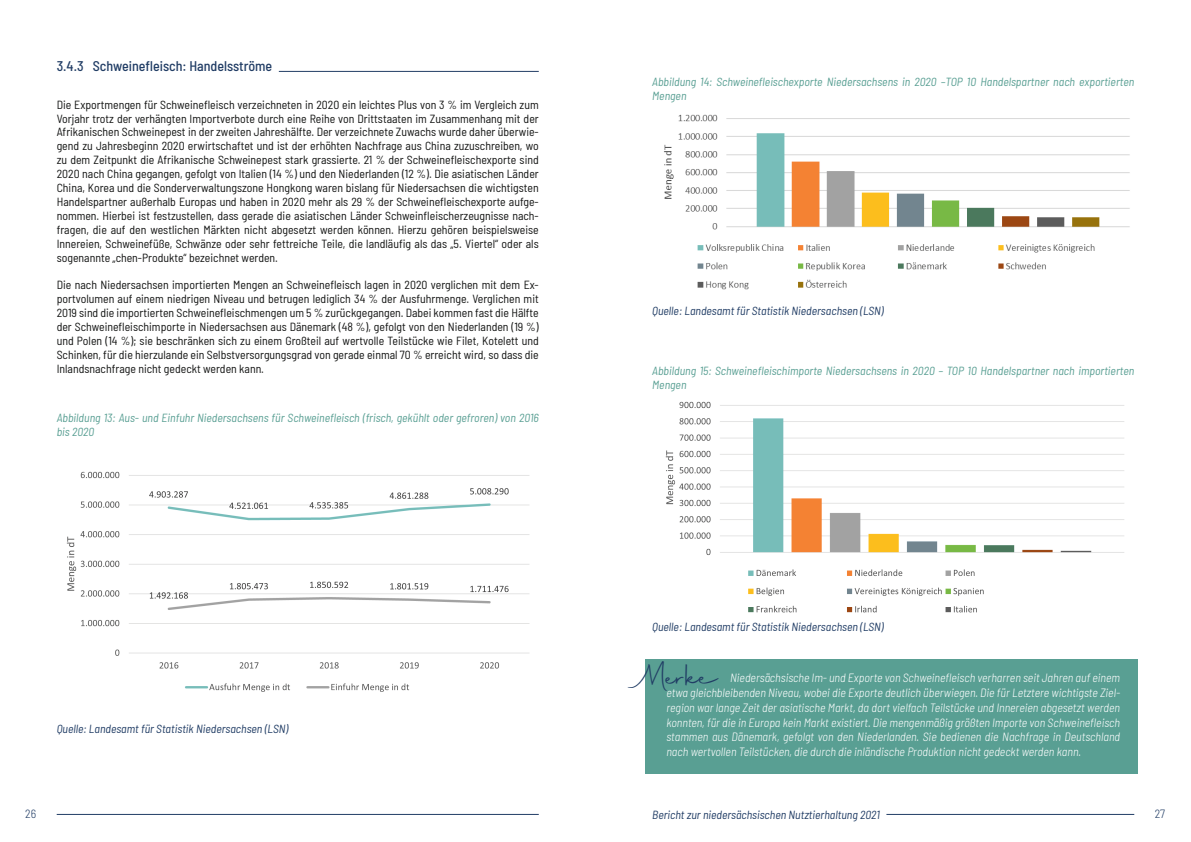
<style>
.page{position:relative;width:1191px;height:842px;background:#fff}
.page>*{position:absolute;margin:0;border:0;box-sizing:border-box;transform-origin:0 0}
.List_Paragraph{font:33.7px "Autography";color:#213d65}
._3{font:500 semi-condensed 14px "Barlow";color:#213d65}
.t1{font:italic 300 semi-condensed 12px/14.8px "Barlow";color:#fff;text-align:justify}
.t2{font:300 semi-condensed 12px "Barlow";color:#213d65}
.List_Paragraph-2{font:semi-condensed 11.8px/13.9px "Barlow";color:#131413;text-align:justify}
.t3{font:italic semi-condensed 11.8px/13.9px "Barlow";color:#599f93}
.t4{font:italic semi-condensed 11.8px "Barlow";color:#213d65}
</style>
<div class="page">
<hr style="left:57px;top:814px;width:482px;height:1px;background:#213d65">
<hr style="left:886px;top:814px;width:248px;height:1px;background:#213d65">
<div style="left:646px;top:660px;width:492px;height:114px;background:#599f93"></div>
<img style="left:66px;top:471px;width:464px;height:221px">
<img style="left:664px;top:114px;width:466px;height:176px">
<img style="left:665px;top:401px;width:459px;height:212px">
<hr style="left:279px;top:71px;width:260px;height:1px;background:#213d65">
<p class="_3" style="left:57px;top:56px;width:217px">3.4.3 Schweinefleisch: Handelsströme</p>
<p class="List_Paragraph-2" style="left:57px;top:97px;width:483px">Die Exportmengen für Schweinefleisch verzeichneten in 2020 ein leichtes Plus von 3 % im Vergleich zum Vorjahr trotz der verhängten Importverbote durch eine Reihe von Drittstaaten im Zusammenhang mit der Afrikanischen Schweinepest in der zweiten Jahreshälfte. Der verzeichnete Zuwachs wurde daher überwie&shy;gend zu Jahresbeginn 2020 erwirtschaftet und ist der erhöhten Nachfrage aus China zuzuschreiben, wo zu dem Zeitpunkt die Afrikanische Schweinepest stark grassierte. 21 % der Schweinefleischexporte sind 2020 nach China gegangen, gefolgt von Italien (14 %) und den Niederlanden (12 %). Die asiatischen Länder China, Korea und die Sonderverwaltungszone Hongkong waren bislang für Niedersachsen die wichtigsten Handelspartner außerhalb Europas und haben in 2020 mehr als 29 % der Schweinefleischexporte aufge&shy;nommen. Hierbei ist festzustellen, dass gerade die asiatischen Länder Schweinfleischerzeugnisse nach&shy;fragen, die auf den westlichen Märkten nicht abgesetzt werden können. Hierzu gehören beispielsweise Innereien, Schweinefüße, Schwänze oder sehr fettreiche Teile, die landläufig als das „5. Viertel“ oder als sogenannte „chen-Produkte“ bezeichnet werden.</p>
<p class="List_Paragraph-2" style="left:57px;top:277px;width:483px">Die nach Niedersachsen importierten Mengen an Schweinefleisch lagen in 2020 verglichen mit dem Ex&shy;portvolumen auf einem niedrigen Niveau und betrugen lediglich 34 % der Ausfuhrmenge. Verglichen mit 2019 sind die importierten Schweinefleischmengen um 5 % zurückgegangen. Dabei kommen fast die Hälfte der Schweinefleischimporte in Niedersachsen aus Dänemark (48 %), gefolgt von den Niederlanden (19 %) und Polen (14 %); sie beschränken sich zu einem Großteil auf wertvolle Teilstücke wie Filet, Kotelett und Schinken, für die hierzulande ein Selbstversorgungsgrad von gerade einmal 70 % erreicht wird, so dass die Inlandsnachfrage nicht gedeckt werden kann.</p>
<p class="t3" style="left:57px;top:410px;width:483px">Abbildung 13: Aus- und Einfuhr Niedersachsens für Schweinefleisch (frisch, gekühlt oder gefroren) von 2016 bis 2020</p>
<p class="t4" style="left:57px;top:720px;width:233px">Quelle: Landesamt für Statistik Niedersachsen (LSN)</p>
<p class="t3" style="left:652px;top:74px;width:483px">Abbildung 14: Schweinefleischexporte Niedersachsens in 2020 –TOP 10 Handelspartner nach exportierten<br>Mengen</p>
<p class="t4" style="left:652px;top:303px;width:233px">Quelle: Landesamt für Statistik Niedersachsen (LSN)</p>
<p class="t3" style="left:652px;top:363px;width:483px">Abbildung 15: Schweinefleischimporte Niedersachsens in 2020 – TOP 10 Handelspartner nach importierten<br>Mengen</p>
<p class="t4" style="left:652px;top:619px;width:233px">Quelle: Landesamt für Statistik Niedersachsen (LSN)</p>
<p class="List_Paragraph" style="left:639px;top:655px;width:83px">Merke</p>
<p class="t1" style="left:666px;top:670px;width:455px;text-indent:64px">Niedersächsische Im- und Exporte von Schweinefleisch verharren seit Jahren auf einem etwa gleichbleibenden Niveau, wobei die Exporte deutlich überwiegen. Die für Letztere wichtigste Ziel&shy;region war lange Zeit der asiatische Markt, da dort vielfach Teilstücke und Innereien abgesetzt werden konnten, für die in Europa kein Markt existiert. Die mengenmäßig größten Importe von Schweinefleisch stammen aus Dänemark, gefolgt von den Niederlanden. Sie bedienen die Nachfrage in Deutschland nach wertvollen Teilstücken, die durch die inländische Produktion nicht gedeckt werden kann.</p>
<p class="t2" style="left:25px;top:805px;width:13px">26</p>
<p class="t4" style="left:652px;top:807px;width:229px">Bericht zur niedersächsischen Nutztierhaltung 2021</p>
<p class="t2" style="left:1154px;top:805px;width:12px">27</p>
</div>
